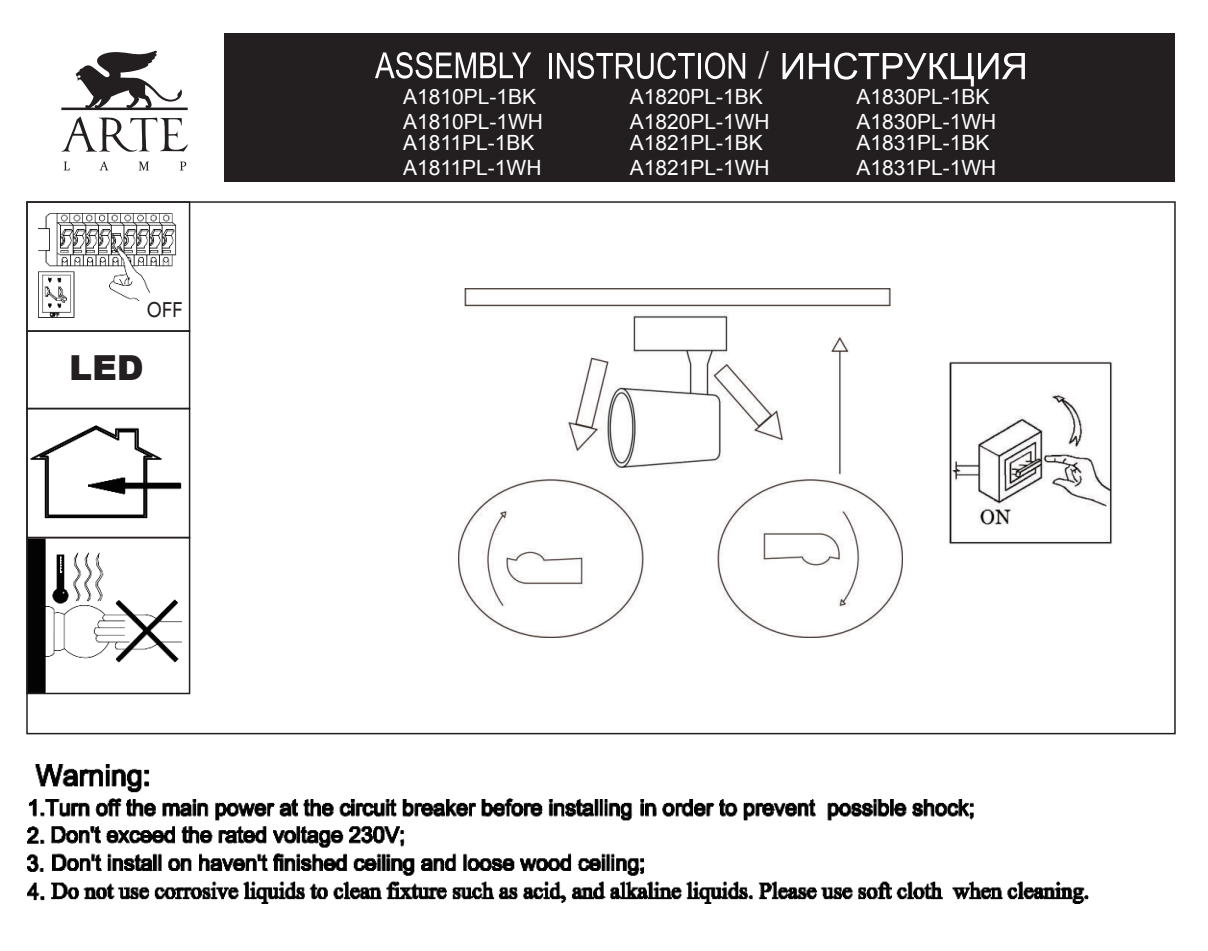
<style>
.page{position:relative;width:1208px;height:951px;background:#fff}
.page>*{position:absolute;margin:0;border:0;box-sizing:border-box;transform-origin:0 0}
.t1{font:300 40.35px "Adobe Song Std";color:#fff}
.t2{font:900 34.5px "Arial";color:#231f20}
.t3{font:21px/25.2px "Arial";color:#fff}
.t4{font:500 21px "Avenir LT Std";color:#231f20;scale:.86 1}
</style>
<div class="page">
<img style="left:27px;top:765px;width:1061px;height:138px">
<img style="left:29px;top:213px;width:153px;height:478px">
<div style="left:26px;top:537px;width:164px;height:157px;border:2px solid #231f20"></div>
<div style="left:26px;top:408px;width:164px;height:130px;border:2px solid #231f20"></div>
<div style="left:26px;top:201px;width:164px;height:131px;border:2px solid #231f20"></div>
<div style="left:26px;top:330px;width:164px;height:79px;border:2px solid #231f20"></div>
<img style="left:949px;top:362px;width:164px;height:182px">
<img style="left:459px;top:289px;width:443px;height:349px">
<svg style="left:61px;top:116px;width:127px;height:36px"></svg>
<svg style="left:61px;top:50px;width:127px;height:60px"></svg>
<svg style="left:64px;top:162px;width:6px;height:8px"></svg>
<svg style="left:100px;top:162px;width:8px;height:8px"></svg>
<svg style="left:139px;top:162px;width:10px;height:8px"></svg>
<svg style="left:180px;top:162px;width:6px;height:8px"></svg>
<div style="left:224px;top:33px;width:951px;height:149px;background:#231f20"></div>
<svg style="left:375px;top:52px;width:156px;height:27px"></svg>
<hr style="left:549px;top:53px;width:3px;height:26px;background:#fff">
<svg style="left:557px;top:52px;width:138px;height:27px"></svg>
<hr style="left:698px;top:53px;width:3px;height:26px;background:#fff">
<svg style="left:705px;top:52px;width:40px;height:27px"></svg>
<svg style="left:782px;top:53px;width:21px;height:26px"></svg>
<svg style="left:809px;top:53px;width:215px;height:33px"></svg>
<div style="left:139px;top:267px;width:16px;height:6px;background:#fff"></div>
<p class="t4" style="left:147px;top:298px;width:43px">OFF</p>
<h2 class="t2" style="left:69px;top:348px;width:76px">LED</h2>
<h1 class="t1" style="left:757px;top:41px;width:15px">/</h1>
<p class="t3" style="left:403px;top:84px;width:141px">A1810PL-1BK<br>A1810PL-1WH</p>
<p class="t3" style="left:630px;top:84px;width:141px">A1820PL-1BK<br>A1820PL-1WH</p>
<p class="t3" style="left:856px;top:84px;width:141px">A1830PL-1BK<br>A1830PL-1WH</p>
<p class="t3" style="left:403px;top:130px;width:140px">A1811PL-1BK<br>A1811PL-1WH</p>
<p class="t3" style="left:630px;top:130px;width:141px">A1821PL-1BK<br>A1821PL-1WH</p>
<p class="t3" style="left:856px;top:130px;width:141px">A1831PL-1BK<br>A1831PL-1WH</p>
</div>
